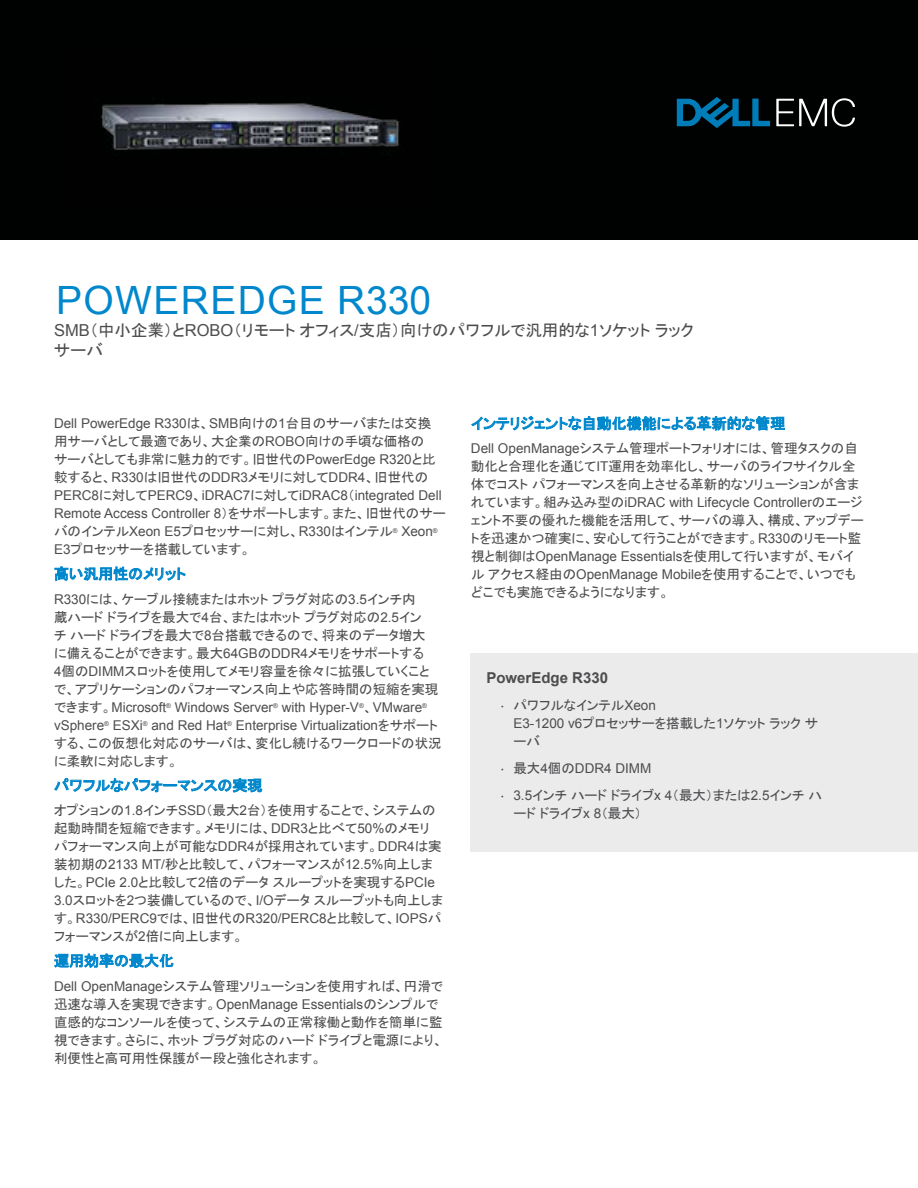
<style>
.page{position:relative;width:918px;height:1188px;background:#fff}
.page>*{position:absolute;margin:0;border:0;box-sizing:border-box;transform-origin:0 0}
.t1{font:39px "Arial";letter-spacing:.035em;color:#0087cc}
.t2{font:16.5px/19.5px "MS P Gothic";color:#4d4d4f}
.t3{font:15px "MS P Gothic";color:#0087cc}
.t4{font:700 15px "Arial";color:#4d4d4f}
.t5{font:13.5px/18px "MS P Gothic";color:#4d4d4f}
.t6{font:13.5px/18px "Arial";color:#4d4d4f}
.s1{font-family:"Arial"}
.s2{font-family:"MS P Gothic"}
.s3{font-family:"Dell Replica";font-weight:300}
</style>
<div class="page">
<div style="left:0;top:0;width:918px;height:240px;background:#000101"></div>
<svg style="left:776px;top:98px;width:79px;height:29px"></svg>
<svg style="left:677px;top:97px;width:93px;height:31px"></svg>
<img style="left:101px;top:103px;width:298px;height:47px">
<svg style="left:55px;top:566px;width:131px;height:15px"></svg>
<svg style="left:54px;top:778px;width:208px;height:14px"></svg>
<svg style="left:54px;top:954px;width:119px;height:14px"></svg>
<svg style="left:471px;top:416px;width:314px;height:15px"></svg>
<div style="left:471px;top:653px;width:447px;height:199px;background:#ebebec"></div>
<h1 class="t1" style="left:56px;top:273px;width:376px">POWEREDGE R330</h1>
<p class="t2" style="left:54px;top:321px;width:641px"><span class="s1">SMB</span>（中小企業）と<span class="s1">ROBO</span>（リモートオフィス<span class="s1">/</span>支店）向けのパワフルで汎用的な<span class="s1">1</span>ソケットラックサーバ</p>
<p class="t6" style="left:54px;top:415px;width:379px">Dell PowerEdge R330<span class="s2">は、</span>SMB<span class="s2">向けの</span>1<span class="s2">台目のサーバまたは交換</span></p>
<p class="t5" style="left:54px;top:432px;width:383px">用サーバとして最適であり、大企業の<span class="s1">ROBO</span>向けの手頃な価格のサーバとしても非常に魅力的です。旧世代の<span class="s1">PowerEdge R320</span>と比較すると、<span class="s1">R330</span>は旧世代の<span class="s1">DDR3</span>メモリに対して<span class="s1">DDR4</span>、旧世代の</p>
<p class="t6" style="left:54px;top:486px;width:393px">PERC8<span class="s2">に対して</span>PERC9<span class="s2">、</span>iDRAC7<span class="s2">に対して</span>iDRAC8<span class="s2">（</span>integrated Dell<br>Remote Access Controller 8<span class="s2">）をサポートします。また、旧世代のサー</span></p>
<p class="t5" style="left:54px;top:522px;width:385px">バのインテル<span class="s1">Xeon E5</span>プロセッサーに対し、<span class="s1">R330</span>はインテル<sup>®</sup> <span class="s1">Xeon</span><sup>®<br></sup><span class="s1">E3</span>プロセッサーを搭載しています。</p>
<p class="t3" style="left:54px;top:566px;width:133px">高い汎用性のメリット</p>
<p class="t5" style="left:54px;top:590px;width:386px"><span class="s1">R330</span>には、ケーブル接続またはホットプラグ対応の<span class="s1">3.5</span>インチ内<br>蔵ハードドライブを最大で<span class="s1">4</span>台、またはホットプラグ対応の<span class="s1">2.5</span>イン<br>チハードドライブを最大で<span class="s1">8</span>台搭載できるので、将来のデータ増大に備えることができます。最大<span class="s1">64GB</span>の<span class="s1">DDR4</span>メモリをサポートする<br><span class="s1">4</span>個の<span class="s1">DIMM</span>スロットを使用してメモリ容量を徐々に拡張していくことで、アプリケーションのパフォーマンス向上や応答時間の短縮を実現</p>
<p class="t6" style="left:54px;top:698px;width:385px"><span class="s2">できます。</span>Microsoft<sup>®</sup> Windows Server<sup>®</sup> with Hyper-V<sup>®</sup><span class="s2">、</span>VMware<sup>® </sup>vSphere<sup>®</sup> ESXi<sup>®</sup> and Red Hat<sup>®</sup> Enterprise Virtualization<span class="s2">をサポート</span></p>
<p class="t5" style="left:54px;top:734px;width:389px">する、この仮想化対応のサーバは、変化し続けるワークロードの状況に柔軟に対応します。</p>
<p class="t3" style="left:54px;top:778px;width:210px">パワフルなパフォーマンスの実現</p>
<p class="t5" style="left:54px;top:801px;width:391px">オプションの<span class="s1">1.8</span>インチ<span class="s1">SSD</span>（最大<span class="s1">2</span>台）を使用することで、システムの起動時間を短縮できます。メモリには、<span class="s1">DDR3</span>と比べて<span class="s1">50%</span>のメモリパフォーマンス向上が可能な<span class="s1">DDR4</span>が採用されています。<span class="s1">DDR4</span>は実装初期の<span class="s1">2133 MT/</span>秒と比較して、パフォーマンスが<span class="s1">12.5%</span>向上しました。<span class="s1">PCIe 2.0</span>と比較して<span class="s1">2</span>倍のデータスループットを実現する<span class="s1">PCIe 3.0</span>スロットを<span class="s1">2</span>つ装備しているので、<span class="s1">I/O</span>データスループットも向上しま</p>
<p class="t6" style="left:54px;top:909px;width:389px"><span class="s2">す。</span>R330/PERC9<span class="s2">では、旧世代の</span>R320/PERC8<span class="s2">と比較して、</span>IOPS<span class="s2">パ</span></p>
<p class="t5" style="left:54px;top:927px;width:191px">フォーマンスが<span class="s1">2</span>倍に向上します。</p>
<p class="t3" style="left:54px;top:953px;width:121px">運用効率の最大化</p>
<p class="t5" style="left:54px;top:977px;width:391px"><span class="s1">Dell OpenManage</span>システム管理ソリューションを使用すれば、円滑で</p>
<p class="t6" style="left:54px;top:995px;width:386px"><span class="s2">迅速な導入を実現できます。</span>OpenManage Essentials<span class="s2">のシンプルで</span></p>
<p class="t5" style="left:54px;top:1013px;width:390px;text-align:justify">直感的なコンソールを使って、システムの正常稼働と動作を簡単に監視できます。さらに、ホットプラグ対応のハードドライブと電源により、利便性と高可用性保護が一段と強化されます。</p>
<p class="t3" style="left:471px;top:416px;width:316px">インテリジェントな自動化機能による革新的な管理</p>
<p class="t5" style="left:471px;top:440px;width:390px"><span class="s1">Dell OpenManage</span>システム管理ポートフォリオには、管理タスクの自動化と合理化を通じて<span class="s1">IT</span>運用を効率化し、サーバのライフサイクル全体でコストパフォーマンスを向上させる革新的なソリューションが含ま</p>
<p class="t6" style="left:471px;top:494px;width:393px"><span class="s2">れています。組み込み型の</span>iDRAC with Lifecycle Controller<span class="s2">のエージ</span></p>
<p class="t5" style="left:471px;top:512px;width:394px">ェント不要の優れた機能を活用して、サーバの導入、構成、アップデートを迅速かつ確実に、安心して行うことができます。<span class="s1">R330</span>のリモート監</p>
<p class="t6" style="left:471px;top:548px;width:384px"><span class="s2">視と制御は</span>OpenManage Essentials<span class="s2">を使用して行いますが、モバイ</span></p>
<p class="t5" style="left:471px;top:566px;width:386px">ルアクセス経由の<span class="s1">OpenManage Mobile</span>を使用することで、いつでもどこでも実施できるようになります。</p>
<p class="t4" style="left:486px;top:668px;width:123px">PowerEdge R330</p>
<p class="t5" style="left:513px;top:696px;width:306px;text-indent:-14px"><span class="s3">•</span> パワフルなインテル<span class="s1">Xeon<br>E3-1200 v6</span>プロセッサーを搭載した<span class="s1">1</span>ソケットラックサーバ</p>
<p class="t6" style="left:500px;top:759px;width:153px"><span class="s3">•</span> <span class="s2">最大</span>4<span class="s2">個の</span>DDR4 DIMM</p>
<p class="t5" style="left:513px;top:786px;width:310px;text-indent:-14px"><span class="s3">•</span> <span class="s1">3.5</span>インチハードドライブ<span class="s1">x 4</span>（最大）または<span class="s1">2.5</span>インチハードドライブ<span class="s1">x 8</span>（最大）</p>
</div>
